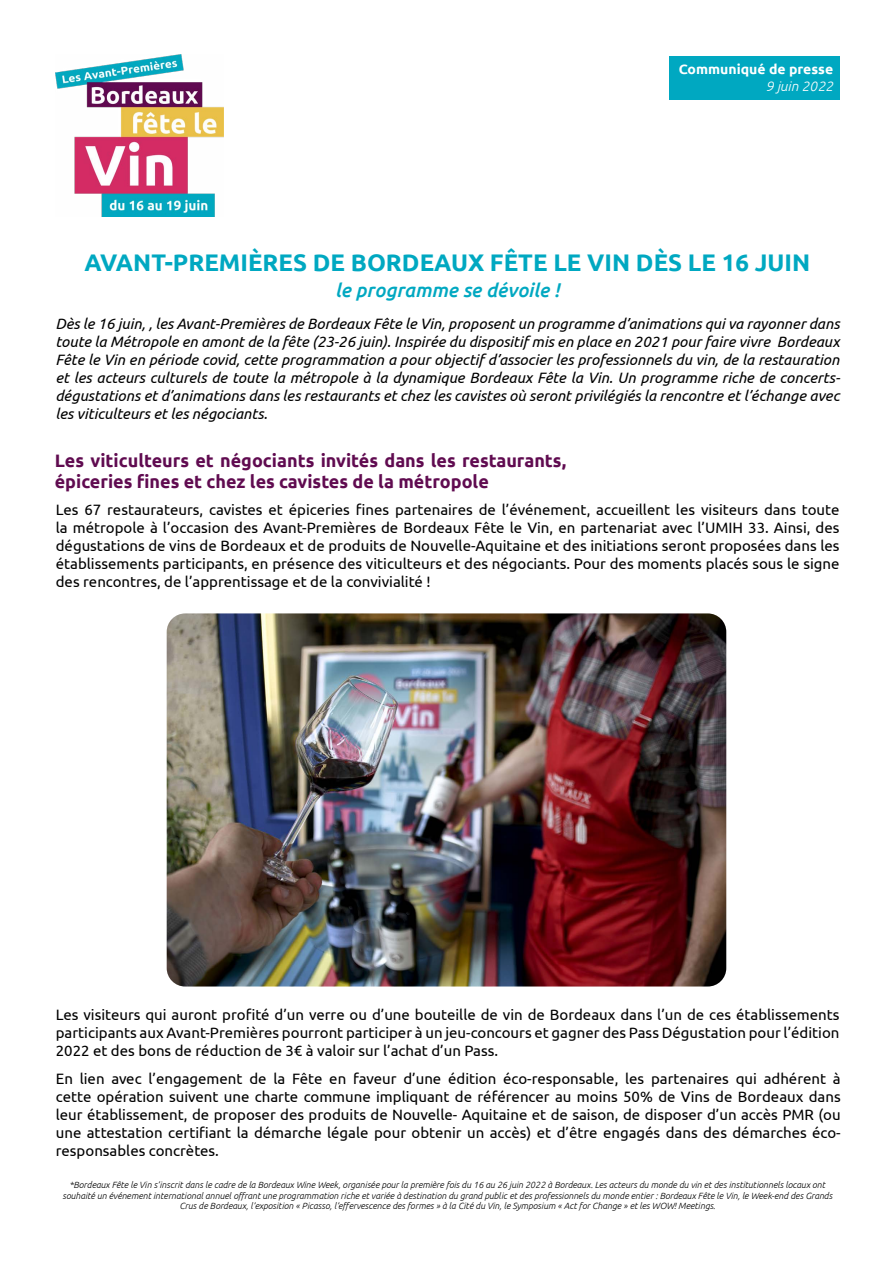
<style>
.page{position:relative;width:893px;height:1263px;background:#fff}
.page>*{position:absolute;margin:0;border:0;box-sizing:border-box;transform-origin:0 0}
.t1{font:700 24px "Ubuntu";color:#00a8c1}
.t2{font:italic 500 19.5px "Ubuntu";color:#00a8c1}
.t3{font:700 18px/21.6px "Ubuntu";color:#600b50}
.t4{font:15px/18px "Ubuntu";color:#000;text-align:justify}
.t5{font:italic 15px/18px "Ubuntu";color:#000;text-align:justify}
.t6{font:700 13.5px "Ubuntu";color:#fff;scale:1.04 1}
.t7{font:italic 300 13.5px "Ubuntu";color:#fff;scale:1.04 1}
.t8{font:italic 300 9px/10.8px "Ubuntu";color:#000;text-align:center}
</style>
<div class="page">
<div style="left:669px;top:56px;width:170px;height:44px;background:#00a8c1"></div>
<img style="left:55px;top:54px;width:169px;height:163px">
<img style="left:167px;top:613px;width:559px;height:373px">
<p class="t6" style="left:679px;top:61px;width:150px">Communiqué de presse</p>
<p class="t7" style="left:766px;top:78px;width:66px">9 juin 2022</p>
<h1 class="t1" style="left:84px;top:248px;width:727px">AVANT-PREMIÈRES DE BORDEAUX FÊTE LE VIN DÈS LE 16 JUIN</h1>
<h2 class="t2" style="left:335px;top:278px;width:226px">le programme se dévoile !</h2>
<p class="t5" style="left:55px;top:314px;width:786px">Dès le 16 juin, , les Avant-Premières de Bordeaux Fête le Vin, proposent un programme d’animations qui va rayonner dans toute la Métropole en amont de la fête (23-26 juin). Inspirée du dispositif mis en place en 2021 pour faire vivre Bordeaux Fête le Vin en période covid, cette programmation a pour objectif d’associer les professionnels du vin, de la restauration et les acteurs culturels de toute la métropole à la dynamique Bordeaux Fête la Vin. Un programme riche de concerts&shy;dégustations et d’animations dans les restaurants et chez les cavistes où seront privilégiés la rencontre et l’échange avec les viticulteurs et les négociants.</p>
<p class="t3" style="left:55px;top:449px;width:513px">Les viticulteurs et négociants invités dans les restaurants, épiceries fines et chez les cavistes de la métropole</p>
<p class="t4" style="left:56px;top:500px;width:785px">Les 67 restaurateurs, cavistes et épiceries fines partenaires de l’événement, accueillent les visiteurs dans toute la métropole à l’occasion des Avant-Premières de Bordeaux Fête le Vin, en partenariat avec l’UMIH 33. Ainsi, des dégustations de vins de Bordeaux et de produits de Nouvelle-Aquitaine et des initiations seront proposées dans les établissements participants, en présence des viticulteurs et des négociants. Pour des moments placés sous le signe des rencontres, de l’apprentissage et de la convivialité !</p>
<p class="t4" style="left:56px;top:1005px;width:785px">Les visiteurs qui auront profité d’un verre ou d’une bouteille de vin de Bordeaux dans l’un de ces établissements participants aux Avant-Premières pourront participer à un jeu-concours et gagner des Pass Dégustation pour l’édition 2022 et des bons de réduction de 3€ à valoir sur l’achat d’un Pass.</p>
<p class="t4" style="left:56px;top:1069px;width:786px">En lien avec l’engagement de la Fête en faveur d’une édition éco-responsable, les partenaires qui adhérent à cette opération suivent une charte commune impliquant de référencer au moins 50% de Vins de Bordeaux dans leur établissement, de proposer des produits de Nouvelle- Aquitaine et de saison, de disposer d’un accès PMR (ou une attestation certifiant la démarche légale pour obtenir un accès) et d’être engagés dans des démarches éco&shy;responsables concrètes.</p>
<p class="t8" style="left:63px;top:1179px;width:771px">*Bordeaux Fête le Vin s’inscrit dans le cadre de la Bordeaux Wine Week, organisée pour la première fois du 16 au 26 juin 2022 à Bordeaux. Les acteurs du monde du vin et des institutionnels locaux ont souhaité un événement international annuel offrant une programmation riche et variée à destination du grand public et des professionnels du monde entier : Bordeaux Fête le Vin, le Week-end des Grands<br>Crus de Bordeaux, l’exposition « Picasso, l’effervescence des formes » à la Cité du Vin, le Symposium « Act for Change » et les WOW! Meetings.</p>
</div>
